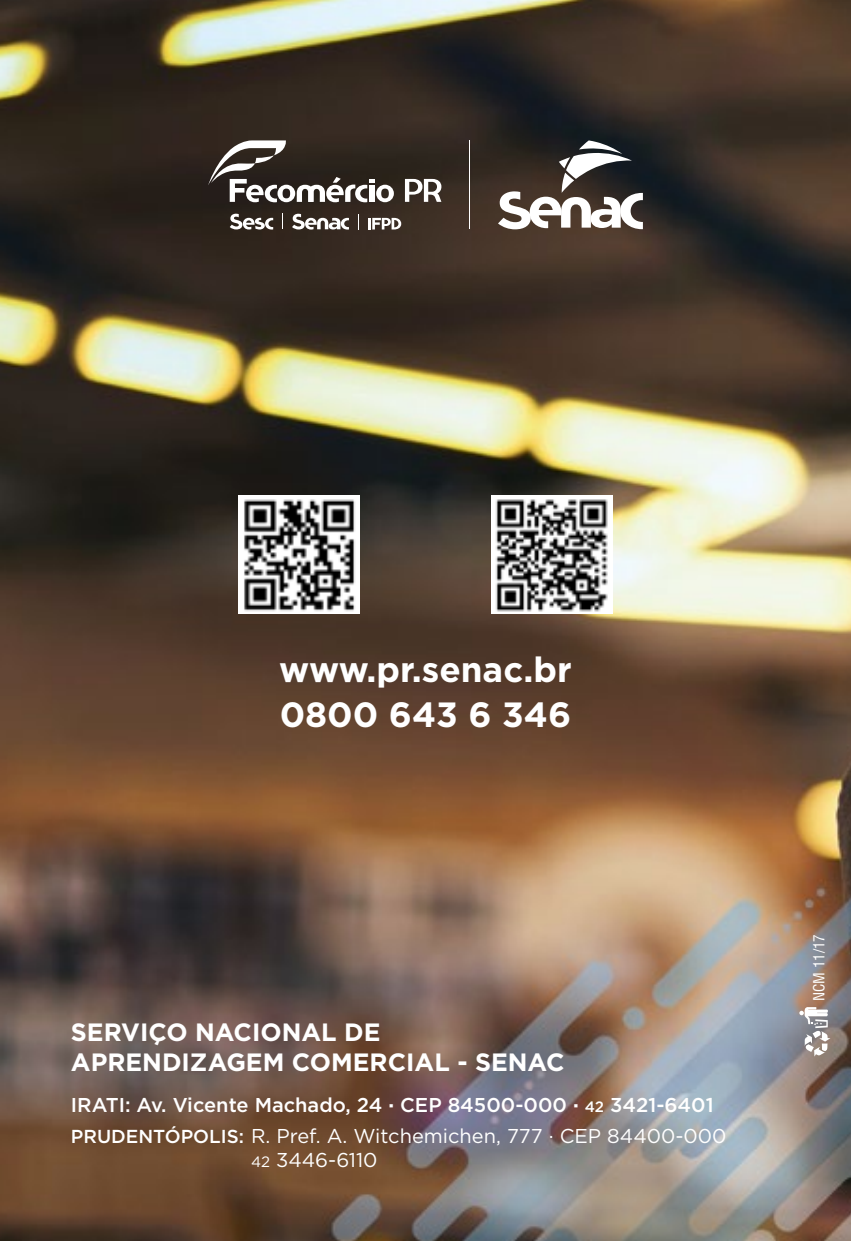
<style>
.page{position:relative;width:851px;height:1241px;background:#fff}
.page>*{position:absolute;margin:0;border:0;box-sizing:border-box;transform-origin:0 0}
.t1{font:700 35px/45px "Gotham";color:#fff}
.t2{font:700 25px/30px "Gotham";color:#fff}
.t3{font:500 20px/31px "Gotham";color:#fff}
.t4{font:20px "Gotham";color:#fff}
.t5{font:condensed 15px "Helvetica LT Std";color:#fff}
.s1{font-weight:700}
.s2{font-size:15px}
.s3{font-size:18.75px}
.s4{font-weight:400}
</style>
<div class="page">
<img style="left:0;top:0;width:850px;height:1240px">
<svg style="left:799px;top:1006px;width:31px;height:50px"></svg>
<svg style="left:292px;top:214px;width:57px;height:15px"></svg>
<svg style="left:230px;top:214px;width:43px;height:15px"></svg>
<svg style="left:282px;top:213px;width:1px;height:16px"></svg>
<svg style="left:368px;top:218px;width:33px;height:11px"></svg>
<hr style="left:469px;top:140px;width:1px;height:89px;background:#fff">
<svg style="left:358px;top:214px;width:1px;height:15px"></svg>
<svg style="left:208px;top:140px;width:186px;height:62px"></svg>
<svg style="left:405px;top:179px;width:36px;height:23px"></svg>
<svg style="left:498px;top:140px;width:144px;height:89px"></svg>
<img style="left:239px;top:495px;width:120px;height:118px">
<img style="left:491px;top:495px;width:121px;height:118px">
<h1 class="t1" style="left:279px;top:646px;width:294px">www.pr.senac.br<br>0800 643 6 346</h1>
<p class="t2" style="left:71px;top:1016px;width:495px">SERVIÇO NACIONAL DE<br>APRENDIZAGEM COMERCIAL - SENAC</p>
<p class="t3" style="left:71px;top:1089px;width:657px">IRATI: Av. Vicente Machado, 24 <span class="s1">·</span> CEP 84500-000 <span class="s1">·</span> <span class="s2">42</span> 3421-6401<br><span class="s3">PRUDENTÓPOLIS:</span> <span class="s4">R. Pref. A. Witchemichen, 777 · CEP 84400-000</span></p>
<p class="t4" style="left:251px;top:1147px;width:128px"><span class="s2">42</span> 3446-6110</p>
<p class="t5" style="left:809px;top:1001px;width:69px;rotate:-90deg">NCM 11/17</p>
</div>
